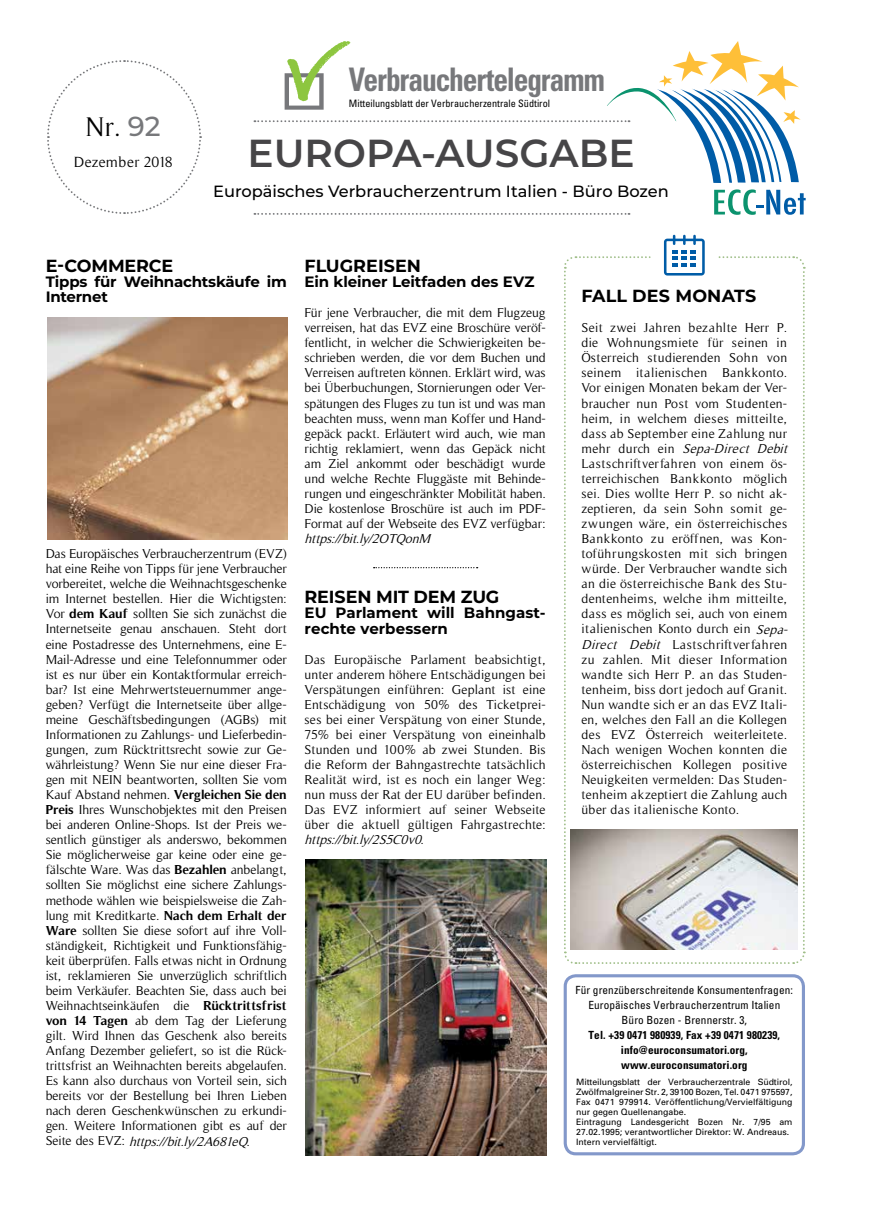
<style>
.page{position:relative;width:869px;height:1205px;background:#fff}
.page>*{position:absolute;margin:0;border:0;box-sizing:border-box;transform-origin:0 0}
.t1{font:600 39px "Montserrat";color:#464547}
.t2{font:700 condensed 32.5px "Univers";letter-spacing:-.04em;color:#77787b;scale:.91 1}
.t3{font:27.5px "Timeless";color:#000}
.t4{font:700 17.5px "Montserrat";letter-spacing:-.005em;color:#000}
.t5{font:500 16.25px "Montserrat";color:#000}
.t6{font:700 15px/15px "Montserrat";letter-spacing:-.005em;color:#000}
.t7{font:15px "Timeless";color:#000}
.t8{font:13.12px/15px "Timeless";letter-spacing:.025em;color:#000;text-align:justify}
.t9{font:italic 13.12px "Timeless";color:#000}
.t10{font:condensed 11.25px/15px "Univers";letter-spacing:.01em;color:#000;text-align:center}
.t11{font:700 condensed 11.25px/15px "Univers";letter-spacing:.01em;color:#000;text-align:center}
.t12{font:condensed 10.25px "Univers";color:#000}
.t13{font:8.75px/10px "Univers";color:#000}
.s1{font-family:"Montserrat";font-weight:500;color:#77787b}
.s2{font-size:32.12px}
.s3{font-weight:700}
.s4{font-style:italic}
</style>
<div class="page">
<div style="left:563px;top:974px;width:241px;height:181px;border:3px solid #8398ca;border-radius:11px"></div>
<svg style="left:47px;top:60px;width:155px;height:154px"></svg>
<svg style="left:254px;top:213px;width:375px;height:2px"></svg>
<svg style="left:714px;top:189px;width:91px;height:26px"></svg>
<svg style="left:254px;top:41px;width:546px;height:142px"></svg>
<svg style="left:564px;top:235px;width:241px;height:729px"></svg>
<svg style="left:373px;top:567px;width:104px;height:1px"></svg>
<img style="left:570px;top:829px;width:227px;height:120px">
<img style="left:305px;top:859px;width:241px;height:296px">
<img style="left:47px;top:317px;width:240px;height:222px">
<h3 class="t3" style="left:86px;top:112px;width:76px">Nr. <span class="s1">92</span></h3>
<p class="t7" style="left:74px;top:153px;width:100px">Dezember 2018</p>
<h2 class="t2" style="left:349px;top:60px;width:282px">Verbrauchertele<span class="s2">gramm</span></h2>
<p class="t12" style="left:349px;top:97px;width:202px">Mitteilungsblatt der Verbraucherzentrale Südtirol</p>
<h1 class="t1" style="left:247px;top:125px;width:388px">EUROPA-AUSGABE</h1>
<p class="t5" style="left:213px;top:180px;width:457px">Europäisches Verbraucherzentrum Italien - Büro Bozen</p>
<h3 class="t4" style="left:46px;top:253px;width:129px">E-COMMERCE</h3>
<p class="t6" style="left:46px;top:273px;width:242px">Tipps für Weihnachtskäufe im<br>Internet</p>
<p class="t8" style="left:46px;top:546px;width:242px">Das Europäisches Verbraucherzentrum (EVZ) hat eine Reihe von Tipps für jene Verbraucher vorbereitet, welche die Weihnachtsgeschenke im Internet bestellen. Hier die Wichtigsten:<br>Vor <span class="s3">dem Kauf</span> sollten Sie sich zunächst die Internetseite genau anschauen. Steht dort eine Postadresse des Unternehmens, eine E-Mail-Adresse und eine Telefonnummer oder ist es nur über ein Kontaktformular erreich&shy;bar? Ist eine Mehrwertsteuernummer ange&shy;geben? Verfügt die Internetseite über allge&shy;meine Geschäftsbedingungen (AGBs) mit Informationen zu Zahlungs- und Lieferbedin&shy;gungen, zum Rücktrittsrecht sowie zur Ge&shy;währleistung? Wenn Sie nur eine dieser Fra&shy;gen mit NEIN beantworten, sollten Sie vom Kauf Abstand nehmen. <span class="s3">Vergleichen Sie den Preis</span> Ihres Wunschobjektes mit den Preisen bei anderen Online-Shops. Ist der Preis we&shy;sentlich günstiger als anderswo, bekommen Sie möglicherweise gar keine oder eine ge&shy;fälschte Ware. Was das <span class="s3">Bezahlen</span> anbelangt, sollten Sie möglichst eine sichere Zahlungs&shy;methode wählen wie beispielsweise die Zah&shy;lung mit Kreditkarte. <span class="s3">Nach dem Erhalt der Ware</span> sollten Sie diese sofort auf ihre Voll&shy;ständigkeit, Richtigkeit und Funktionsfähig&shy;keit überprüfen. Falls etwas nicht in Ordnung ist, reklamieren Sie unverzüglich schriftlich beim Verkäufer. Beachten Sie, dass auch bei Weihnachtseinkäufen die <span class="s3">Rücktrittsfrist von 14 Tagen</span> ab dem Tag der Lieferung gilt. Wird Ihnen das Geschenk also bereits Anfang Dezember geliefert, so ist die Rück&shy;trittsfrist an Weihnachten bereits abgelaufen.<br>Es kann also durchaus von Vorteil sein, sich bereits vor der Bestellung bei Ihren Lieben nach deren Geschenkwünschen zu erkundi&shy;gen. Weitere Informationen gibt es auf der S e i t e d e s E V Z : <span class="s4">https://bit.ly/2A681eQ</span>.</p>
<h3 class="t4" style="left:304px;top:253px;width:118px">FLUGREISEN</h3>
<p class="t6" style="left:304px;top:273px;width:231px">Ein kleiner Leitfaden des EVZ</p>
<p class="t8" style="left:304px;top:305px;width:242px">Für jene Verbraucher, die mit dem Flugzeug verreisen, hat das EVZ eine Broschüre veröf&shy;fentlicht, in welcher die Schwierigkeiten be&shy;schrieben werden, die vor dem Buchen und Verreisen auftreten können. Erklärt wird, was bei Überbuchungen, Stornierungen oder Ver&shy;spätungen des Fluges zu tun ist und was man beachten muss, wenn man Koffer und Hand&shy;gepäck packt. Erläutert wird auch, wie man richtig reklamiert, wenn das Gepäck nicht am Ziel ankommt oder beschädigt wurde und welche Rechte Fluggäste mit Behinde&shy;rungen und eingeschränkter Mobilität haben.<br>Die kostenlose Broschüre ist auch im PDF-Format auf der Webseite des EVZ verfügbar:</p>
<p class="t9" style="left:304px;top:531px;width:131px">https://bit.ly/2OTQonM</p>
<h3 class="t4" style="left:304px;top:584px;width:196px">REISEN MIT DEM ZUG</h3>
<p class="t6" style="left:304px;top:605px;width:242px">EU Parlament will Bahngast&shy;rechte verbessern</p>
<p class="t8" style="left:304px;top:652px;width:242px">Das Europäische Parlament beabsichtigt, unter anderem höhere Entschädigungen bei Verspätungen einführen: Geplant ist eine Entschädigung von 50% des Ticketprei&shy;ses bei einer Verspätung von einer Stunde, 75% bei einer Verspätung von eineinhalb Stunden und 100% ab zwei Stunden. Bis die Reform der Bahngastrechte tatsächlich Realität wird, ist es noch ein langer Weg: nun muss der Rat der EU darüber befinden.<br>Das EVZ informiert auf seiner Webseite über die aktuell gültigen Fahrgastrechte: <span class="s4">https://bit.ly/2S5C0v0</span>.</p>
<h3 class="t4" style="left:581px;top:283px;width:176px">FALL DES MONATS</h3>
<p class="t8" style="left:581px;top:320px;width:211px;text-align:left">Seit zwei Jahren bezahlte Herr P. die Wohnungsmiete für seinen in Österreich studierenden Sohn von seinem italienischen Bankkonto.<br>Vor einigen Monaten bekam der Ver&shy;braucher nun Post vom Studenten&shy;heim, in welchem dieses mitteilte, dass ab September eine Zahlung nur m e h r d u r c h e i n <span class="s4">Sepa-Direct Debit </span>Lastschriftverfahren von einem ös&shy;terreichischen Bankkonto möglich sei. Dies wollte Herr P. so nicht ak&shy;zeptieren, da sein Sohn somit ge&shy;zwungen wäre, ein österreichisches Bankkonto zu eröffnen, was Kon&shy;toführungskosten mit sich bringen würde. Der Verbraucher wandte sich an die österreichische Bank des Stu&shy;dentenheims, welche ihm mitteilte, dass es möglich sei, auch von einem italienischen Konto durch ein <span class="s4">Sepa-Direct Debit</span> Lastschriftverfahren zu zahlen. Mit dieser Information wandte sich Herr P. an das Studen&shy;tenheim, biss dort jedoch auf Granit.<br>Nun wandte sich er an das EVZ Itali&shy;en, welches den Fall an die Kollegen des EVZ Österreich weiterleitete.<br>Nach wenigen Wochen konnten die österreichischen Kollegen positive Neuigkeiten vermelden: Das Studen&shy;tenheim akzeptiert die Zahlung auch über das italienische Konto.</p>
<p class="t10" style="left:575px;top:982px;width:219px">Für grenzüberschreitende Konsumentenfragen:<br>Europäisches Verbraucherzentrum Italien<br>Büro Bozen - Brennerstr. 3,</p>
<p class="t11" style="left:588px;top:1027px;width:193px">Tel. +39 0471 980939, Fax +39 0471 980239, info@euroconsumatori.org, www.euroconsumatori.org</p>
<p class="t13" style="left:576px;top:1076px;width:218px">Mitteilungsblatt der Verbraucherzentrale Südtirol, Zwölfmalgreiner Str. 2, 39100 Bozen, Tel. 0471 975597, Fax 0471 979914. Veröffentlichung/Vervielfältigung nur gegen Quellenangabe.<br>Eintragung Landesgericht Bozen Nr. 7/95 am 27.02.1995; verantwortlicher Direktor: W. Andreaus.<br>Intern vervielfältigt.</p>
</div>
